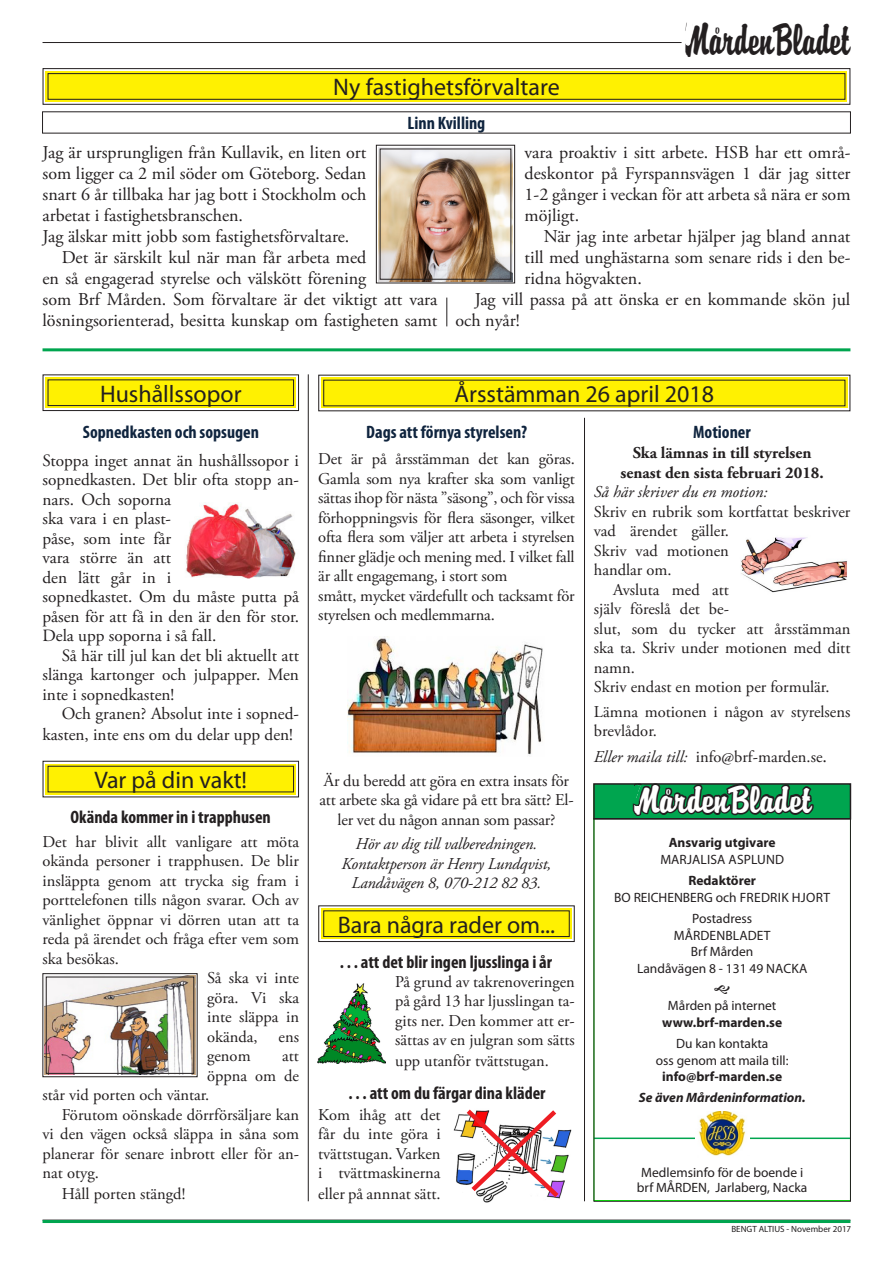
<style>
.page{position:relative;width:893px;height:1263px;background:#fff}
.page>*{position:absolute;margin:0;border:0;box-sizing:border-box;transform-origin:0 0}
.t1{font:40.05px "Briquet Plain";color:#231f20;scale:.8 1}
.t2{font:34.5px "Briquet Plain";color:#fff}
.t3{font:24px "Myriad Pro";color:#231f20}
.t4{font:18px/21px "Adobe Garamond Pro";color:#231f20;text-align:justify}
.t5{font:700 condensed 18px "Myriad Pro";color:#231f20}
.t6{font:700 condensed 18px "Myriad Pro";color:#0f243e}
.t7{font:17.25px/19.5px "Adobe Garamond Pro";color:#231f20}
.t8{font:16.5px/19.5px "Adobe Garamond Pro";color:#231f20;text-align:justify}
.t9{font:italic 16.5px/19.5px "Adobe Garamond Pro";letter-spacing:-.01em;color:#231f20;text-align:center}
.t10{font:700 16.5px "Adobe Garamond Pro";color:#231f20}
.t11{font:13.5px "Myriad Pro";color:#231f20}
.t12{font:700 13.5px "Myriad Pro";color:#231f20}
.t13{font:italic 700 13.5px "Myriad Pro";color:#231f20}
.t14{font:9px "Myriad Pro";color:#231f20}
.s1{font-style:italic}
.s2{font-size:18px}
</style>
<div class="page">
<div style="left:594px;top:784px;width:256px;height:35px;background:#00a54f"></div>
<div style="left:593px;top:783px;width:258px;height:37px;border:2px solid #231f20"></div>
<hr style="left:594px;top:1137px;width:256px;height:2px;background:#00a54f">
<hr style="left:43px;top:1220px;width:807px;height:3px;background:#00a54f">
<img style="left:695px;top:1122px;width:54px;height:34px">
<div style="left:594px;top:818px;width:257px;height:384px;border:1px solid #231f20"></div>
<svg style="left:446px;top:298px;width:1px;height:28px"></svg>
<hr style="left:584px;top:418px;width:1px;height:783px;background:#231f20">
<svg style="left:42px;top:42px;width:809px;height:63px"></svg>
<div style="left:48px;top:73px;width:797px;height:27px;border:1px solid #231f20"></div>
<hr style="left:43px;top:348px;width:807px;height:3px;background:#00a54f">
<svg style="left:318px;top:374px;width:533px;height:38px;background:#e6db27"></svg>
<img style="left:347px;top:636px;width:196px;height:119px">
<img style="left:741px;top:537px;width:106px;height:56px">
<svg style="left:318px;top:905px;width:257px;height:37px;background:#efe425"></svg>
<div style="left:323px;top:910px;width:247px;height:27px;border:1px solid #231f20"></div>
<img style="left:318px;top:984px;width:68px;height:79px">
<svg style="left:42px;top:374px;width:258px;height:38px;background:#eee32d"></svg>
<div style="left:48px;top:379px;width:246px;height:27px;border:1px solid #231f20"></div>
<svg style="left:42px;top:760px;width:258px;height:38px;background:#ebe02d"></svg>
<div style="left:48px;top:766px;width:246px;height:26px;border:1px solid #231f20"></div>
<img style="left:186px;top:503px;width:110px;height:76px">
<img style="left:42px;top:973px;width:156px;height:104px">
<div style="left:46px;top:977px;width:148px;height:97px;border:1px solid #231f20"></div>
<img style="left:453px;top:1114px;width:119px;height:73px">
<hr style="left:308px;top:374px;width:1px;height:827px;background:#231f20">
<img style="left:376px;top:144px;width:139px;height:140px">
<div style="left:380px;top:149px;width:131px;height:131px;border:1px solid #231f20"></div>
<svg style="left:462px;top:1109px;width:101px;height:93px"></svg>
<svg style="left:614px;top:783px;width:202px;height:339px"></svg>
<p class="t3" style="left:333px;top:73px;width:228px">Ny fastighetsförvaltare</p>
<p class="t6" style="left:408px;top:112px;width:79px">Linn Kvilling</p>
<p class="t1" style="left:684px;top:15px;width:209px">MårdenBladet</p>
<p class="t4" style="left:43px;top:142px;width:325px">Jag är ursprungligen från Kullavik, en liten ort som ligger ca 2 mil söder om Göteborg. Sedan snart 6 år tillbaka har jag bott i Stockholm och arbetat i fastighetsbranschen.</p>
<p class="t4" style="left:43px;top:226px;width:308px">Jag älskar mitt jobb som fastighetsförvaltare.</p>
<p class="t4" style="left:43px;top:247px;width:396px;text-align:left;text-indent:19px">Det är särskilt kul när man får arbeta med<br>en så engagerad styrelse och välskött förening<br>som Brf Mården. Som förvaltare är det viktigt att vara lösningsorienterad, besitta kunskap om fastigheten samt</p>
<p class="t4" style="left:525px;top:142px;width:327px">vara proaktiv i sitt arbete. HSB har ett områ&shy;deskontor på Fyrspannsvägen 1 där jag sitter 1-2 gånger i veckan för att arbeta så nära er som möjligt.</p>
<p class="t4" style="left:525px;top:226px;width:327px;text-indent:19px">När jag inte arbetar hjälper jag bland annat till med unghästarna som senare rids i den be&shy;ridna högvakten.</p>
<p class="t4" style="left:455px;top:289px;width:396px;text-indent:19px">Jag vill passa på att önska er en kommande skön jul och nyår!</p>
<p class="t3" style="left:100px;top:379px;width:143px">Hushållssopor</p>
<p class="t6" style="left:83px;top:420px;width:178px">Sopnedkasten och sopsugen</p>
<p class="t7" style="left:43px;top:451px;width:258px">Stoppa inget annat än hushållssopor i sopnedkasten. Det blir ofta stopp an&shy;nars. Och soporna<br>ska vara i en plast-<br>påse, som inte får<br>vara större än att<br>den lätt går in i<br>sopnedkastet. Om du måste putta på påsen för att få in den är den för stor.<br>Dela upp soporna i så fall.</p>
<p class="t7" style="left:43px;top:646px;width:258px;text-align:justify;text-indent:19px">Så här till jul kan det bli aktuellt att slänga kartonger och julpapper. Men inte i sopnedkasten!</p>
<p class="t7" style="left:43px;top:704px;width:258px;line-height:21px;text-indent:19px">Och granen? Absolut inte i sopned&shy;kasten, inte ens om du delar upp den!</p>
<p class="t3" style="left:94px;top:765px;width:154px">Var på din vakt!</p>
<p class="t5" style="left:70px;top:805px;width:202px">Okända kommer in i trapphusen</p>
<p class="t8" style="left:43px;top:832px;width:258px">Det har blivit allt vanligare att möta okända personer i trapphusen. De blir insläppta genom att trycka sig fram i porttelefonen tills någon svarar. Och av vänlighet öppnar vi dörren utan att ta reda på ärendet och fråga efter vem som ska besökas.</p>
<p class="t8" style="left:207px;top:969px;width:93px">Så ska vi inte göra. Vi ska inte släppa in okända,</p>
<p class="t8" style="left:278px;top:1027px;width:22px">ens</p>
<p class="t8" style="left:207px;top:1047px;width:45px">genom</p>
<p class="t8" style="left:282px;top:1047px;width:18px">att</p>
<p class="t8" style="left:207px;top:1066px;width:93px">öppna om de</p>
<p class="t8" style="left:43px;top:1086px;width:168px">står vid porten och väntar.</p>
<p class="t8" style="left:43px;top:1105px;width:258px;text-indent:19px">Förutom oönskade dörrförsäljare kan vi den vägen också släppa in såna som planerar för senare inbrott eller för an&shy;nat otyg.</p>
<p class="t8" style="left:62px;top:1184px;width:125px">Håll porten stängd!</p>
<p class="t3" style="left:455px;top:379px;width:261px">Årsstämman 26 april 2018</p>
<p class="t6" style="left:693px;top:421px;width:59px">Motioner</p>
<p class="t6" style="left:366px;top:421px;width:163px">Dags att förnya styrelsen?</p>
<p class="t8" style="left:318px;top:450px;width:258px">Det är på årsstämman det kan göras.<br>Gamla som nya krafter ska som vanligt sättas ihop för nästa ”säsong”, och för vissa förhoppningsvis för flera säsonger, vilket ofta flera som väljer att arbeta i styrelsen finner glädje och mening med. I vilket fall är allt engagemang, i stort som</p>
<p class="t8" style="left:318px;top:586px;width:258px">smått, mycket värdefullt och tacksamt för styrelsen och medlemmarna.</p>
<p class="t10" style="left:633px;top:443px;width:180px">Ska lämnas in till styrelsen</p>
<p class="t10" style="left:621px;top:463px;width:205px">senast den sista februari 2018.</p>
<p class="t9" style="left:594px;top:483px;width:175px">Så här skriver du en motion:</p>
<p class="t8" style="left:594px;top:502px;width:258px;text-align:left">Skriv en rubrik som kortfattat beskriver vad ärendet gäller.<br>Skriv vad motionen<br>handlar om.</p>
<p class="t8" style="left:594px;top:580px;width:258px;text-align:left;text-indent:19px">Avsluta med att<br>själv föreslå det be-<br>slut, som du tycker att årsstämman ska ta. Skriv under motionen med ditt namn.</p>
<p class="t8" style="left:594px;top:678px;width:237px">Skriv endast en motion per formulär.</p>
<p class="t8" style="left:594px;top:702px;width:258px">Lämna motionen i någon av styrelsens brevlådor.</p>
<p class="t8" style="left:594px;top:747px;width:235px"><span class="s1">Eller maila till:</span> info@brf-marden.se<span class="s2">.</span></p>
<p class="t8" style="left:319px;top:771px;width:256px;text-align:center">Är du beredd att göra en extra insats för att arbete ska gå vidare på ett bra sätt? El&shy;ler vet du någon annan som passar?</p>
<p class="t9" style="left:356px;top:834px;width:183px">Hör av dig till valberedningen.</p>
<p class="t9" style="left:342px;top:854px;width:211px">Kontaktperson är Henry Lundqvist,<br>Landåvägen 8, 070-212 82 83.</p>
<p class="t3" style="left:338px;top:910px;width:219px">Bara några rader om...</p>
<p class="t5" style="left:340px;top:950px;width:214px">. . . att det blir ingen ljusslinga i år</p>
<p class="t8" style="left:395px;top:972px;width:181px">På grund av takrenoveringen på gård 13 har ljusslingan ta&shy;gits ner. Den kommer att er&shy;sättas av en julgran som sätts upp utanför tvättstugan.</p>
<p class="t5" style="left:349px;top:1082px;width:199px">. . . att om du färgar dina kläder</p>
<p class="t8" style="left:318px;top:1105px;width:124px">Kom ihåg att det får du inte göra i tvättstugan. Varken i tvättmaskinerna</p>
<p class="t8" style="left:318px;top:1184px;width:124px">eller på annnat sätt.</p>
<p class="t2" style="left:633px;top:778px;width:180px">MårdenBladet</p>
<p class="t12" style="left:669px;top:834px;width:108px">Ansvarig utgivare</p>
<p class="t11" style="left:660px;top:851px;width:125px">MARJALISA ASPLUND</p>
<p class="t12" style="left:688px;top:872px;width:69px">Redaktörer</p>
<p class="t11" style="left:614px;top:889px;width:217px">BO REICHENBERG och FREDRIK HJORT</p>
<p class="t11" style="left:692px;top:910px;width:61px">Postadress</p>
<p class="t11" style="left:674px;top:927px;width:98px">MÅRDENBLADET</p>
<p class="t11" style="left:691px;top:943px;width:64px">Brf Mården</p>
<p class="t11" style="left:637px;top:960px;width:172px">Landåvägen 8 - 131 49 NACKA</p>
<p class="t11" style="left:668px;top:997px;width:110px">Mården på internet</p>
<p class="t12" style="left:662px;top:1013px;width:121px">www.brf-marden.se</p>
<p class="t11" style="left:676px;top:1035px;width:94px">Du kan kontakta</p>
<p class="t11" style="left:656px;top:1052px;width:134px">oss genom att maila till:</p>
<p class="t12" style="left:662px;top:1068px;width:122px">info@brf-marden.se</p>
<p class="t13" style="left:639px;top:1089px;width:168px">Se även Mårdeninformation.</p>
<p class="t11" style="left:641px;top:1164px;width:163px">Medlemsinfo för de boende i</p>
<p class="t11" style="left:637px;top:1179px;width:172px">brf MÅRDEN, Jarlaberg, Nacka</p>
<p class="t14" style="left:731px;top:1223px;width:121px">BENGT ALTIUS - November 2017</p>
</div>
